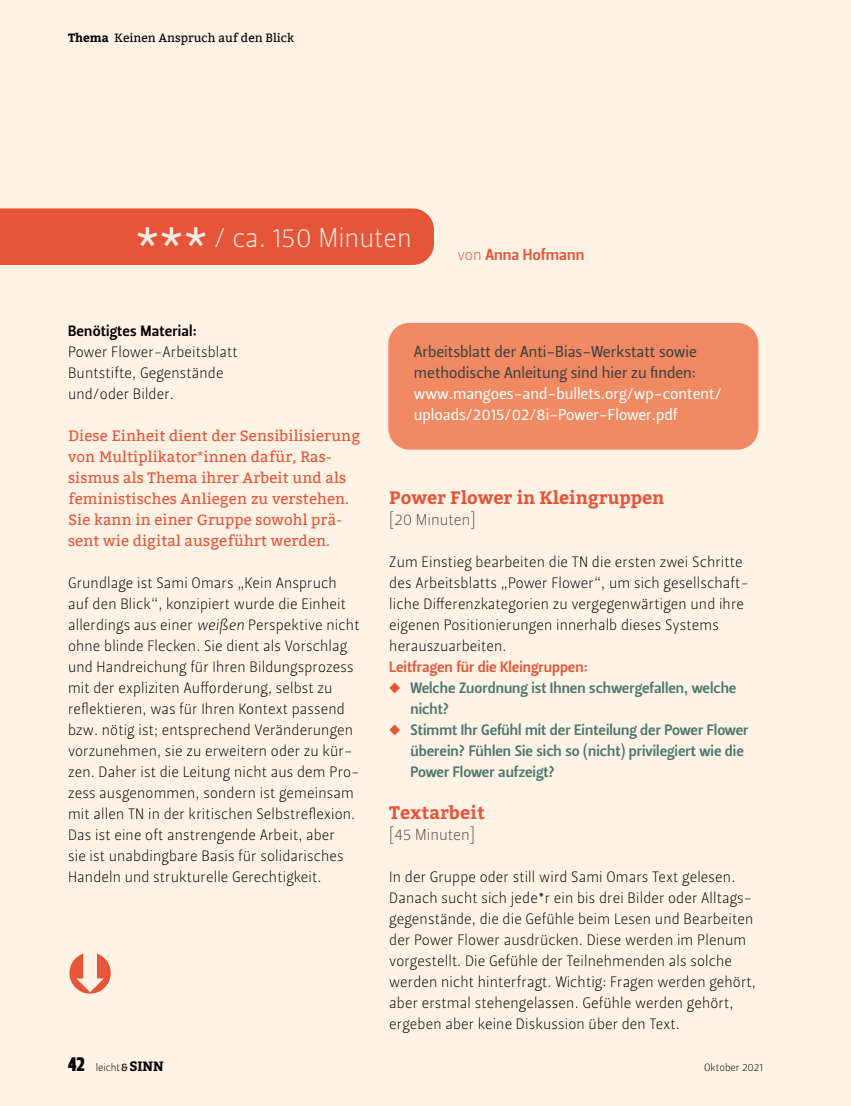
<style>
.page{position:relative;width:851px;height:1106px;background:#fff}
.page>*{position:absolute;margin:0;border:0;box-sizing:border-box;transform-origin:0 0}
.t1{font:27px "Leitura Sans Grot 1";color:#f4ede7}
.t2{font:700 18px "Bitter";color:#e75539}
.t3{font:15.75px/21px "Leitura Sans Grot 2";color:#3e4243}
.t4{font:15.75px/21px "Leitura Sans Grot 2";color:#fff}
.t5{font:15.75px "Leitura Sans Grot 1";color:#574b46}
.t6{font:15.75px "Leitura Sans Grot 3";color:#e75539}
.t7{font:15px/21px "Leitura Sans Grot 1";letter-spacing:.01em;color:#000}
.t8{font:15px/21px "Bitter";letter-spacing:.01em;color:#e75539}
.t9{font:15px/21px "Leitura Sans Grot 3";color:#4d786f}
.t10{font:15px "Leitura Sans Grot 3";color:#e75539}
.t11{font:15px "Leitura Sans Grot 3";letter-spacing:.01em;color:#000}
.t12{font:12px "Bitter";color:#000}
.t13{font:10.5px "Leitura Sans Grot 1";color:#000}
.s1{font-weight:700}
.s2{font-family:"Leitura Sans Grot 1"}
.s3{font-family:"Leitura Sans Italic 1"}
.s4{font-family:"Leitura Headline Sans";font-size:19.5px}
.s5{font-family:"Bitter"}
.s6{font-family:"Bitter";font-weight:700;font-size:13.5px}
</style>
<div class="page">
<div style="left:0;top:0;width:850px;height:1106px;background:#fff3e6"></div>
<svg style="left:389px;top:682px;width:11px;height:11px"></svg>
<svg style="left:389px;top:724px;width:11px;height:11px"></svg>
<div style="left:388px;top:323px;width:370px;height:126px;background:#f18962;border-radius:21px"></div>
<svg style="left:69px;top:953px;width:42px;height:40px"></svg>
<div style="left:0;top:208px;width:434px;height:57px;background:#e75539"></div>
<p class="t12" style="left:68px;top:31px;width:227px"><span class="s1">Thema</span> Keinen Anspruch auf den Blick</p>
<h1 class="t1" style="left:214px;top:222px;width:199px">/ ca. 150 Minuten</h1>
<p class="t6" style="left:457px;top:246px;width:128px"><span class="s2">von</span> Anna Hofmann</p>
<p class="t11" style="left:68px;top:322px;width:130px">Benötigtes Material:</p>
<p class="t7" style="left:68px;top:342px;width:171px">Power Flower-Arbeitsblatt<br>Buntstifte, Gegenstände und/oder Bilder.</p>
<p class="t8" style="left:68px;top:425px;width:293px">Diese Einheit dient der Sensibilisierung von Multiplikator*innen dafür, Ras&shy;sismus als Thema ihrer Arbeit und als feministisches Anliegen zu verstehen.<br>Sie kann in einer Gruppe sowohl prä&shy;sent wie digital ausgeführt werden.</p>
<p class="t7" style="left:68px;top:573px;width:293px">Grundlage ist Sami Omars „Kein Anspruch auf den Blick“, konzipiert wurde die Einheit allerdings aus einer <span class="s3">weißen</span> Perspektive nicht ohne blinde Flecken. Sie dient als Vorschlag und Handreichung für Ihren Bildungsprozess mit der expliziten Aufforderung, selbst zu reflektieren, was für Ihren Kontext passend bzw. nötig ist; entsprechend Veränderungen vorzunehmen, sie zu erweitern oder zu kür&shy;zen. Daher ist die Leitung nicht aus dem Pro&shy;zess ausgenommen, sondern ist gemeinsam mit allen TN in der kritischen Selbstreflexion.<br>Das ist eine oft anstrengende Arbeit, aber<br>sie ist unabdingbare Basis für solidarisches Handeln und strukturelle Gerechtigkeit.</p>
<p class="t3" style="left:414px;top:341px;width:285px">Arbeitsblatt der Anti-Bias-Werkstatt sowie methodische Anleitung sind hier zu finden:</p>
<p class="t4" style="left:414px;top:383px;width:309px">www.mangoes-and-bullets.org/wp-content/ uploads/2015/02/8i-Power-Flower.pdf</p>
<p class="t2" style="left:389px;top:487px;width:276px">Power Flower in Kleingruppen</p>
<p class="t5" style="left:389px;top:510px;width:88px">[20 Minuten]</p>
<p class="t7" style="left:389px;top:552px;width:361px">Zum Einstieg bearbeiten die TN die ersten zwei Schritte des Arbeitsblatts „Power Flower“, um sich gesellschaft&shy;liche Differenzkategorien zu vergegenwärtigen und ihre eigenen Positionierungen innerhalb dieses Systems herauszuarbeiten.</p>
<p class="t10" style="left:389px;top:658px;width:200px">Leitfragen für die Kleingruppen:</p>
<p class="t9" style="left:410px;top:678px;width:339px">Welche Zuordnung ist Ihnen schwergefallen, welche nicht?<br>Stimmt Ihr Gefühl mit der Einteilung der Power Flower überein? Fühlen Sie sich so (nicht) privilegiert wie die Power Flower aufzeigt?</p>
<p class="t2" style="left:389px;top:802px;width:97px">Textarbeit</p>
<p class="t5" style="left:389px;top:825px;width:87px">[45 Minuten]</p>
<p class="t7" style="left:389px;top:867px;width:368px">In der Gruppe oder still wird Sami Omars Text gelesen.<br>Danach sucht sich jede*r ein bis drei Bilder oder Alltags&shy;gegenstände, die die Gefühle beim Lesen und Bearbeiten der Power Flower ausdrücken. Diese werden im Plenum vorgestellt. Die Gefühle der Teilnehmenden als solche werden nicht hinterfragt. Wichtig: Fragen werden gehört, aber erstmal stehengelassen. Gefühle werden gehört, ergeben aber keine Diskussion über den Text.</p>
<p class="t13" style="left:68px;top:1061px;width:97px"><span class="s4">42</span> leicht<span class="s5">&amp;</span><span class="s6">SINN</span></p>
<p class="t13" style="left:704px;top:1061px;width:61px">Oktober 2021</p>
</div>
